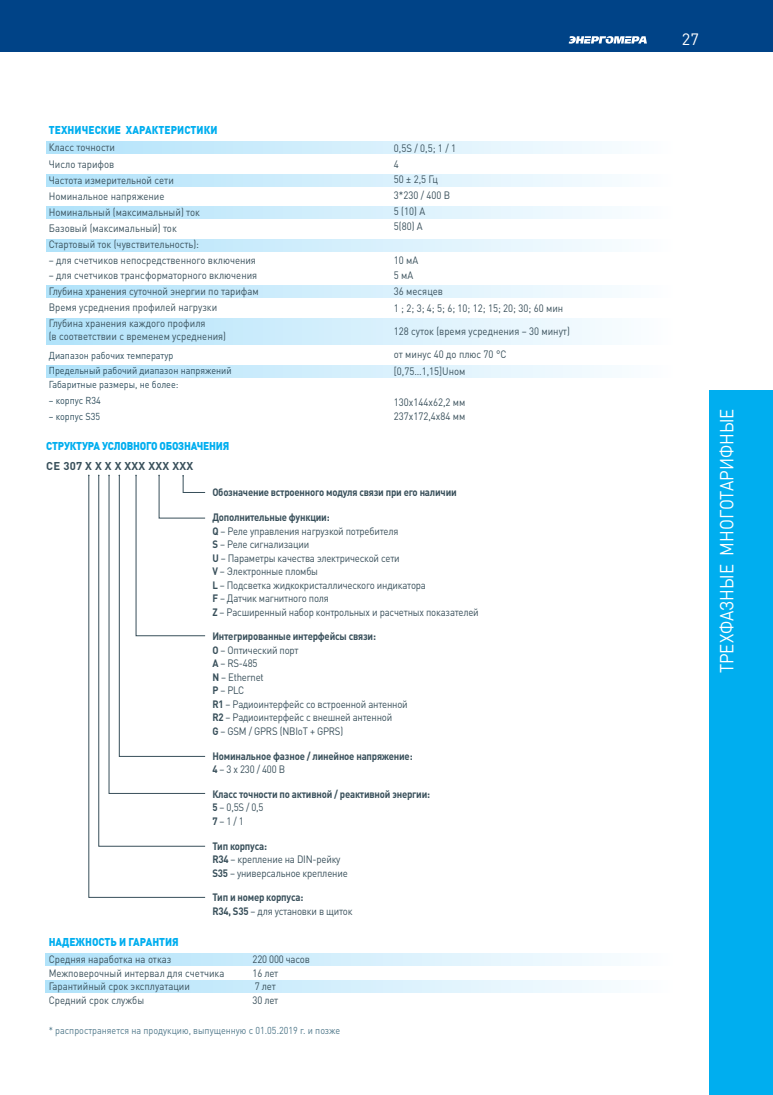
<style>
.page{position:relative;width:773px;height:1095px;background:#fff}
.page>*{position:absolute;margin:0;border:0;box-sizing:border-box;transform-origin:0 0}
.t1{font:18.75px "DIN Pro";color:#fff;scale:.9 1}
.t2{font:16.25px "DIN Pro";color:#fff}
.t3{font:900 11.25px "DIN Pro";color:#00aeef;scale:.9 1}
.t4{font:900 11.25px "DIN Pro";letter-spacing:-.02em;color:#00aeef;scale:.9 1}
.t5{font:700 11.25px "DIN Pro";letter-spacing:.02em;color:#384f5a}
.t6{font:10.62px/16px "DIN Pro";color:#384f5a;scale:.9 1}
.t7{font:10.62px/13.5px "DIN Pro";letter-spacing:-.02em;color:#384f5a;scale:.9 1}
.t8{font:700 10.62px/13.5px "DIN Pro";letter-spacing:-.02em;color:#384f5a;scale:.9 1}
.t9{font:10px/15.4px "DIN Pro";color:#2b4b5a;scale:.9 1}
.t10{font:10px "DIN Pro";color:#51798b;scale:.9 1}
.s1{font-weight:700}
.s2{font-weight:400}
</style>
<div class="page">
<div style="left:0;top:0;width:772px;height:51px;background:#004387"></div>
<svg style="left:568px;top:36px;width:78px;height:8px"></svg>
<div style="left:709px;top:390px;width:63px;height:704px;background:#00aeef"></div>
<svg style="left:46px;top:239px;width:566px;height:13px;background:#d2eefc"></svg>
<svg style="left:46px;top:174px;width:566px;height:13px;background:#d2eefc"></svg>
<svg style="left:46px;top:141px;width:566px;height:13px;background:#d2eefc"></svg>
<svg style="left:46px;top:285px;width:566px;height:13px;background:#d2eefc"></svg>
<svg style="left:46px;top:365px;width:566px;height:13px;background:#d2eefc"></svg>
<div style="left:46px;top:318px;width:626px;height:27px;background:linear-gradient(to right,#b1e2fa,#fcfdff)"></div>
<svg style="left:46px;top:206px;width:566px;height:12px;background:#d2eefc"></svg>
<svg style="left:46px;top:953px;width:565px;height:13px;background:#d2eefc"></svg>
<svg style="left:46px;top:980px;width:565px;height:12px;background:#d2eefc"></svg>
<svg style="left:88px;top:476px;width:117px;height:422px"></svg>
<svg style="left:98px;top:475px;width:107px;height:372px"></svg>
<svg style="left:108px;top:475px;width:97px;height:319px"></svg>
<p class="t3" style="left:49px;top:122px;width:189px">ТЕХНИЧЕСКИЕ ХАРАКТЕРИСТИКИ</p>
<p class="t6" style="left:49px;top:138px;width:75px;line-height:17.2px">Класс точности<br>Число тарифов</p>
<p class="t6" style="left:49px;top:172px;width:169px">Частота измерительной сети<br>Номинальное напряжение<br>Номинальный (максимальный) ток<br>Базовый (максимальный) ток<br>Стартовый ток (чувствительность):</p>
<p class="t6" style="left:49px;top:252px;width:232px">– для счетчиков непосредственного включения</p>
<p class="t6" style="left:49px;top:267px;width:235px">– для счетчиков трансформаторного включения Глубина хранения суточной энергии по тарифам Время усреднения профилей нагрузки<br>Глубина хранения каждого профиля</p>
<p class="t6" style="left:49px;top:327px;width:198px">(в соответствии с временем усреднения)</p>
<p class="t9" style="left:49px;top:347px;width:205px">Диапазон рабочих температур<br>Предельный рабочий диапазон напряжений</p>
<p class="t9" style="left:49px;top:376px;width:146px">Габаритные размеры, не более:</p>
<p class="t9" style="left:49px;top:392px;width:59px">– корпус R34</p>
<p class="t9" style="left:49px;top:408px;width:59px">– корпус S35</p>
<p class="t6" style="left:394px;top:140px;width:71px;line-height:15.6px">0,5S / 0,5; 1 / 1<br>4<br>50 ± 2,5 Гц<br>3*230 / 400 В<br>5 (10) А<br>5(80) А</p>
<p class="t6" style="left:394px;top:252px;width:29px;line-height:15px">10 мА<br>5 мА</p>
<p class="t6" style="left:394px;top:283px;width:190px">36 месяцев<br>1 ; 2; 3; 4; 5; 6; 10; 12; 15; 20; 30; 60 мин</p>
<p class="t6" style="left:394px;top:320px;width:197px;line-height:22.5px">128 суток (время усреднения – 30 минут) от минус 40 до плюс 70 °С</p>
<p class="t6" style="left:394px;top:363px;width:81px">[0,75…1,15]Uном</p>
<p class="t6" style="left:394px;top:395px;width:81px;line-height:13.8px">130х144х62,2 мм<br>237х172,4х84 мм</p>
<p class="t4" style="left:46px;top:438px;width:205px">СТРУКТУРА УСЛОВНОГО ОБОЗНАЧЕНИЯ</p>
<p class="t5" style="left:46px;top:458px;width:148px">CE 307 X X X X XXX XXX XXX</p>
<p class="t8" style="left:212px;top:485px;width:273px">Обозначение встроенного модуля связи при его наличии</p>
<p class="t7" style="left:212px;top:510px;width:297px"><span class="s1">Дополнительные функции:<br>Q</span> – Реле управления нагрузкой потребителя<br><span class="s1">S</span> – Реле сигнализации<br><span class="s1">U</span> – Параметры качества электрической сети<br><span class="s1">V</span> – Электронные пломбы<br><span class="s1">L</span> – Подсветка жидкокристаллического индикатора<br><span class="s1">F</span> – Датчик магнитного поля<br><span class="s1">Z</span> – Расширенный набор контрольных и расчетных показателей</p>
<p class="t7" style="left:212px;top:629px;width:219px"><span class="s1">Интегрированные интерфейсы связи:<br>O</span> – Оптический порт<br><span class="s1">A</span> – RS-485<br><span class="s1">N</span> – Ethernet<br><span class="s1">P</span> – PLC<br><span class="s1">R1</span> – Радиоинтерфейс со встроенной антенной<br><span class="s1">R2</span> – Радиоинтерфейс с внешней антенной<br><span class="s1">G</span> – GSM / GPRS (NBIoT + GPRS)</p>
<p class="t8" style="left:212px;top:749px;width:224px">Номинальное фазное / линейное напряжение:<br>4 <span class="s2">– 3 х 230 / 400 В</span></p>
<p class="t8" style="left:212px;top:787px;width:243px">Класс точности по активной / реактивной энергии:<br>5 <span class="s2">– 0,5S / 0,5<br></span>7 <span class="s2">– 1 / 1</span></p>
<p class="t7" style="left:212px;top:839px;width:152px"><span class="s1">Тип корпуса:<br>R34</span> – крепление на DIN-рейку<br><span class="s1">S35</span> – универсальное крепление</p>
<p class="t8" style="left:212px;top:890px;width:157px">Тип и номер корпуса:<br>R34, S35 <span class="s2">– для установки в щиток</span></p>
<p class="t3" style="left:49px;top:934px;width:146px">НАДЕЖНОСТЬ И ГАРАНТИЯ</p>
<p class="t6" style="left:49px;top:952px;width:197px;line-height:13.5px">Средняя наработка на отказ<br>Межповерочный интервал для счетчика<br>Гарантийный срок эксплуатации<br>Средний срок службы</p>
<p class="t7" style="left:252px;top:952px;width:65px">220 000 часов<br>16 лет<br>7 лет<br>30 лет</p>
<p class="t10" style="left:49px;top:1024px;width:325px">* распространяется на продукцию, выпущенную с 01.05.2019 г. и позже</p>
<h2 class="t2" style="left:681px;top:28px;width:18px">27</h2>
<h1 class="t1" style="left:714px;top:673px;width:296px;rotate:-90deg">ТРЕХФАЗНЫЕ МНОГОТАРИФНЫЕ</h1>
</div>
